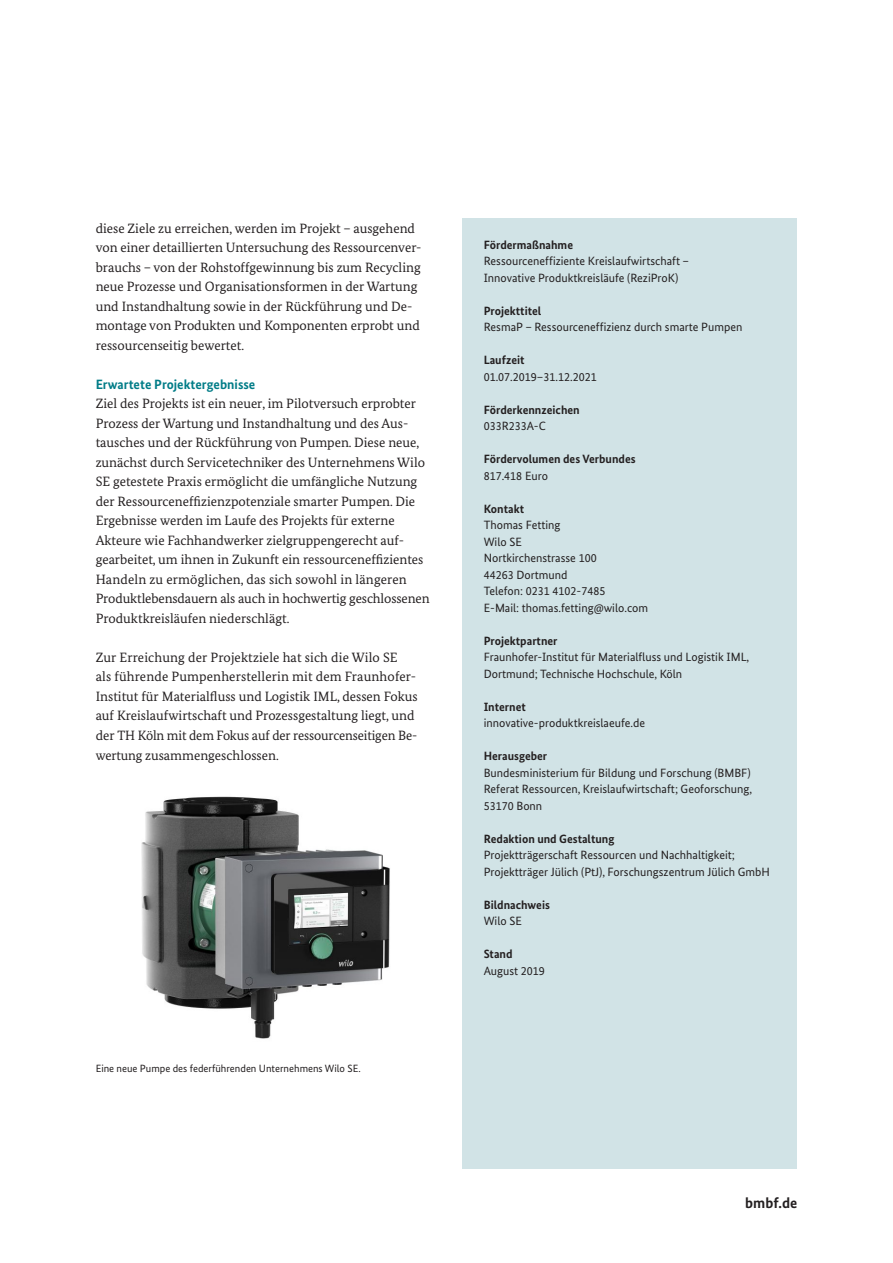
<style>
.page{position:relative;width:893px;height:1263px;background:#fff}
.page>*{position:absolute;margin:0;border:0;box-sizing:border-box;transform-origin:0 0}
.t1{font:700 15px "Bundes Sans";color:#231f20}
.t2{font:13.5px/19.5px "Bundes Serif";color:#231f20}
.t3{font:700 13.5px "Bundes Sans";color:#007c87}
.t4{font:12px/16.5px "Bundes Sans";color:#231f20}
.t5{font:700 12px "Bundes Sans";color:#231f20}
.t6{font:10.5px "Bundes Sans";color:#231f20}
</style>
<div class="page">
<div style="left:462px;top:218px;width:335px;height:951px;background:#d1e3e6"></div>
<img style="left:141px;top:796px;width:249px;height:243px">
<p class="t2" style="left:96px;top:218px;width:327px">diese Ziele zu erreichen, werden im Projekt – ausgehend von einer detaillierten Untersuchung des Ressourcenver&shy;brauchs – von der Rohstoffgewinnung bis zum Recycling neue Prozesse und Organisationsformen in der Wartung und Instandhaltung sowie in der Rückführung und De&shy;montage von Produkten und Komponenten erprobt und ressourcenseitig bewertet.</p>
<p class="t3" style="left:96px;top:376px;width:161px">Erwartete Projektergebnisse</p>
<p class="t2" style="left:96px;top:394px;width:335px">Ziel des Projekts ist ein neuer, im Pilotversuch erprobter Prozess der Wartung und Instandhaltung und des Aus&shy;tausches und der Rückführung von Pumpen. Diese neue, zunächst durch Servicetechniker des Unternehmens Wilo SE getestete Praxis ermöglicht die umfängliche Nutzung der Ressourceneffizienzpotenziale smarter Pumpen. Die Ergebnisse werden im Laufe des Projekts für externe Akteure wie Fachhandwerker zielgruppengerecht auf&shy;gearbeitet, um ihnen in Zukunft ein ressourceneffizientes Handeln zu ermöglichen, das sich sowohl in längeren Produktlebensdauern als auch in hochwertig geschlossenen Produktkreisläufen niederschlägt.</p>
<p class="t2" style="left:96px;top:647px;width:324px">Zur Erreichung der Projektziele hat sich die Wilo SE<br>als führende Pumpenherstellerin mit dem Fraunhofer-Institut für Materialfluss und Logistik IML, dessen Fokus auf Kreislaufwirtschaft und Prozessgestaltung liegt, und der TH Köln mit dem Fokus auf der ressourcenseitigen Be&shy;wertung zusammengeschlossen.</p>
<p class="t6" style="left:96px;top:1061px;width:266px">Eine neue Pumpe des federführenden Unternehmens Wilo SE.</p>
<p class="t5" style="left:484px;top:237px;width:91px">Fördermaßnahme</p>
<p class="t4" style="left:484px;top:253px;width:207px">Ressourceneffiziente Kreislaufwirtschaft –<br>Innovative Produktkreisläufe (ReziProK)</p>
<p class="t5" style="left:484px;top:303px;width:59px">Projekttitel</p>
<p class="t4" style="left:484px;top:319px;width:260px">ResmaP – Ressourceneffizienz durch smarte Pumpen</p>
<p class="t5" style="left:484px;top:353px;width:42px">Laufzeit</p>
<p class="t4" style="left:484px;top:368px;width:115px">01.07.2019–31.12.2021</p>
<p class="t5" style="left:484px;top:402px;width:98px">Förderkennzeichen</p>
<p class="t4" style="left:484px;top:418px;width:64px">033R233A-C</p>
<p class="t5" style="left:484px;top:452px;width:153px">Fördervolumen des Verbundes</p>
<p class="t4" style="left:484px;top:467px;width:66px">817.418 Euro</p>
<p class="t5" style="left:484px;top:501px;width:42px">Kontakt</p>
<p class="t4" style="left:484px;top:517px;width:166px">Thomas Fetting<br>Wilo SE<br>Nortkirchenstrasse 100<br>44263 Dortmund<br>Telefon: 0231 4102-7485<br>E-Mail: thomas.fetting@wilo.com</p>
<p class="t5" style="left:484px;top:633px;width:75px">Projektpartner</p>
<p class="t4" style="left:484px;top:649px;width:267px">Fraunhofer-Institut für Materialfluss und Logistik IML,<br>Dortmund; Technische Hochschule, Köln</p>
<p class="t5" style="left:484px;top:699px;width:44px">Internet</p>
<p class="t4" style="left:484px;top:715px;width:163px">innovative-produktkreislaeufe.de</p>
<p class="t5" style="left:484px;top:749px;width:65px">Herausgeber</p>
<p class="t4" style="left:484px;top:764px;width:270px;text-align:justify">Bundesministerium für Bildung und Forschung (BMBF)<br>Referat Ressourcen, Kreislaufwirtschaft; Geoforschung, 53170 Bonn</p>
<p class="t5" style="left:484px;top:831px;width:132px">Redaktion und Gestaltung</p>
<p class="t4" style="left:484px;top:847px;width:288px">Projektträgerschaft Ressourcen und Nachhaltigkeit;<br>Projektträger Jülich (PtJ), Forschungszentrum Jülich GmbH</p>
<p class="t5" style="left:484px;top:897px;width:68px">Bildnachweis</p>
<p class="t4" style="left:484px;top:913px;width:40px">Wilo SE</p>
<p class="t5" style="left:484px;top:947px;width:30px">Stand</p>
<p class="t4" style="left:484px;top:962px;width:63px">August 2019</p>
<p class="t1" style="left:745px;top:1194px;width:54px">bmbf.de</p>
</div>
